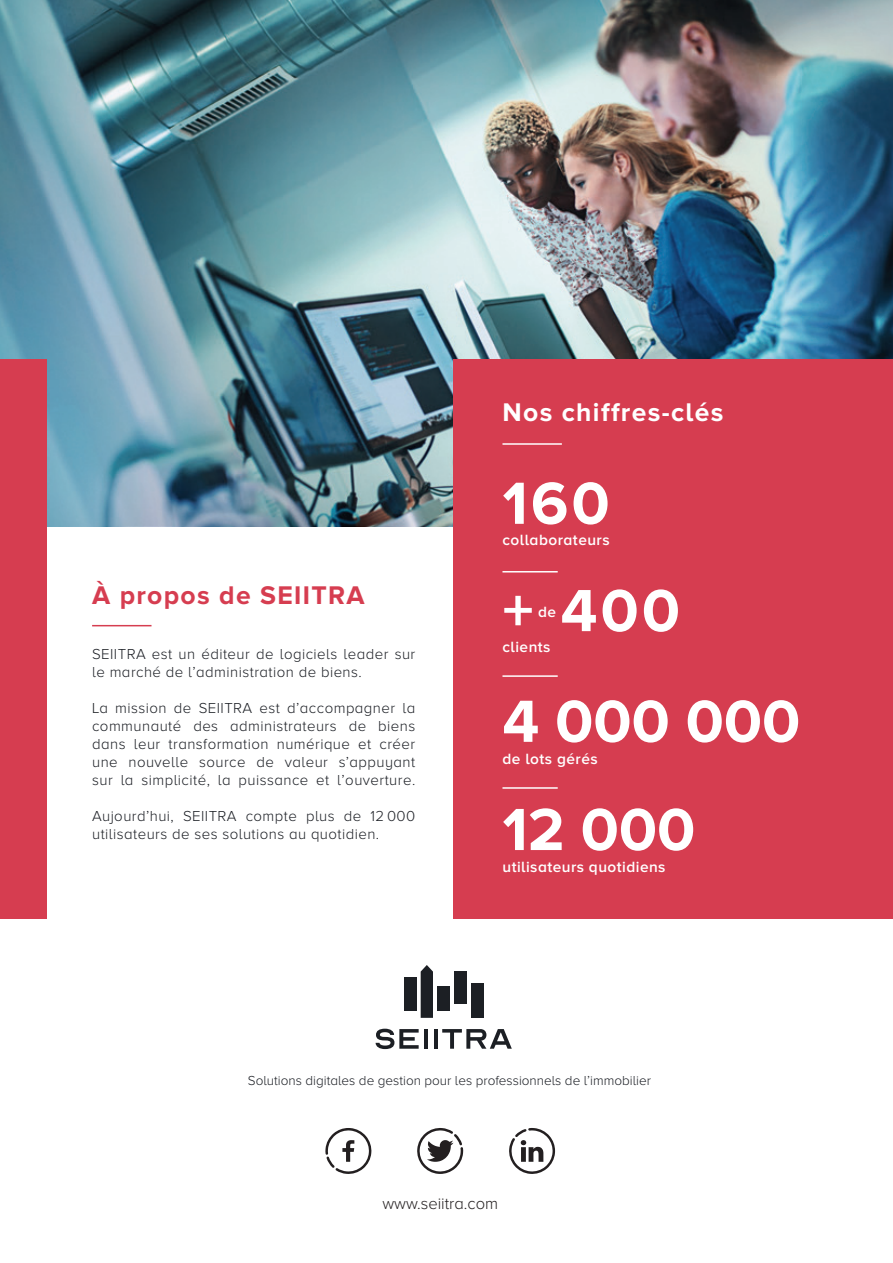
<style>
.page{position:relative;width:893px;height:1263px;background:#fff}
.page>*{position:absolute;margin:0;border:0;box-sizing:border-box;transform-origin:0 0}
.t1{font:700 61.65px "Proxima Nova A";color:#fff}
.t2{font:700 26.55px "Proxima Nova A";letter-spacing:.05em;color:#d63d50}
.t3{font:700 26.55px "Proxima Nova A";letter-spacing:.05em;color:#fff}
.t4{font:300 16.5px "Proxima Nova A";color:#231f20}
.t5{font:600 15.45px "Proxima Nova A";letter-spacing:.03em;color:#fff}
.t6{font:300 15px/18px "Proxima Nova A";letter-spacing:.03em;color:#1b1e24}
.t7{font:300 13.5px "Proxima Nova A";color:#1b1e24}
</style>
<div class="page">
<img style="left:0;top:0;width:893px;height:526px">
<div style="left:454px;top:359px;width:439px;height:559px;background:#d63d50"></div>
<div style="left:0;top:359px;width:47px;height:559px;background:#d63d50"></div>
<hr style="left:92px;top:625px;width:60px;height:1px;background:#d63d50">
<svg style="left:509px;top:1128px;width:46px;height:46px"></svg>
<svg style="left:417px;top:1128px;width:46px;height:46px"></svg>
<svg style="left:325px;top:1128px;width:47px;height:46px"></svg>
<hr style="left:502px;top:443px;width:60px;height:2px;background:#fff">
<hr style="left:502px;top:675px;width:56px;height:2px;background:#fff">
<hr style="left:502px;top:787px;width:56px;height:2px;background:#fff">
<hr style="left:502px;top:571px;width:56px;height:1px;background:#fff">
<div style="left:404px;top:977px;width:12px;height:33px;background:#1c1f24"></div>
<svg style="left:421px;top:965px;width:12px;height:53px"></svg>
<div style="left:437px;top:986px;width:13px;height:24px;background:#1c1f24"></div>
<div style="left:454px;top:971px;width:13px;height:33px;background:#1c1f24"></div>
<div style="left:471px;top:983px;width:12px;height:34px;background:#1c1f24"></div>
<svg style="left:376px;top:1029px;width:43px;height:20px"></svg>
<hr style="left:424px;top:1029px;width:4px;height:20px;background:#1c1f24">
<hr style="left:434px;top:1029px;width:4px;height:20px;background:#1c1f24">
<svg style="left:442px;top:1029px;width:70px;height:20px"></svg>
<h2 class="t3" style="left:502px;top:397px;width:222px">Nos chiffres-clés</h2>
<h1 class="t1" style="left:502px;top:468px;width:109px">160</h1>
<h2 class="t2" style="left:92px;top:580px;width:274px">À propos de SEIITRA</h2>
<p class="t6" style="left:92px;top:645px;width:325px">SEIITRA est un éditeur de logiciels leader sur le marché de l’administration de biens.</p>
<p class="t6" style="left:92px;top:699px;width:325px;text-align:justify">La mission de SEIITRA est d’accompagner la communauté des administrateurs de biens dans leur transformation numérique et créer une nouvelle source de valeur s’appuyant sur la simplicité, la puissance et l’ouverture.</p>
<p class="t6" style="left:92px;top:807px;width:325px">Aujourd’hui, SEIITRA compte plus de 12 000 utilisateurs de ses solutions au quotidien.</p>
<p class="t5" style="left:502px;top:531px;width:109px">collaborateurs</p>
<h1 class="t1" style="left:502px;top:575px;width:179px">+ 400</h1>
<p class="t5" style="left:538px;top:603px;width:19px">de</p>
<p class="t5" style="left:502px;top:638px;width:50px">clients</p>
<h1 class="t1" style="left:502px;top:686px;width:299px">4 000 000</h1>
<p class="t5" style="left:502px;top:750px;width:97px">de lots gérés</p>
<h1 class="t1" style="left:502px;top:794px;width:194px">12 000</h1>
<p class="t5" style="left:502px;top:858px;width:165px">utilisateurs quotidiens</p>
<p class="t7" style="left:248px;top:1073px;width:405px">Solutions digitales de gestion pour les professionnels de l’immobilier</p>
<p class="t4" style="left:382px;top:1194px;width:117px">www.seiitra.com</p>
</div>
